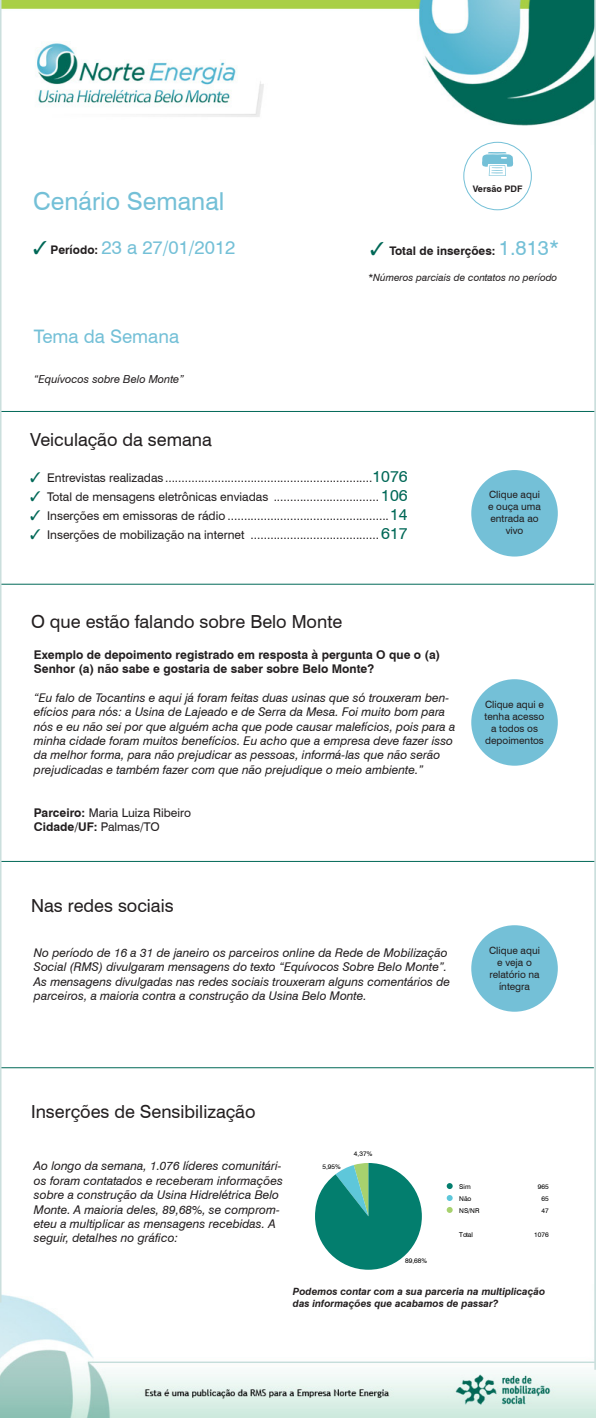
<style>
.page{position:relative;width:596px;height:1418px;background:#fff}
.page>*{position:absolute;margin:0;border:0;box-sizing:border-box;transform-origin:0 0}
.t1{font:24.7px "Swiss 721 BT";color:#74c0d7}
.t2{font:18.6px "Swiss 721 BT";color:#74c0d7}
.titulo_18{font:18px "Swiss 721 BT";color:#231f20}
.t3{font:italic 12px/14.4px "Swiss 721 BT";color:#231f20}
.t4{font:12px "Swiss 721 BT";color:#231f20}
.t5{font:700 12px/14.4px "Swiss 721 BT";color:#231f20}
.t6{font:700 11.8px "Swiss 721 BT";color:#231f20}
.t7{font:italic 11px "Swiss 721 BT";color:#231f20}
.t8{font:10px/12px "Swiss 721 BT";color:#231f20;text-align:center}
.t9{font:italic 700 10px/12px "Swiss 721 BT";color:#231f20}
.t10{font:italic 10px "Swiss 721 BT";color:#231f20}
.t11{font:700 9px "Swiss 721 BT";color:#231f20}
.t12{font:6.6px "Swiss 721 BT";color:#000001}
.s1{color:#006857}
.s2{font-weight:700;font-size:11.8px;color:#231f20}
.s3{font-weight:400;font-size:20.3px;color:#74c0d7}
.s4{font-size:16px;color:#006857}
.s5{font-weight:700}
.s6{font-weight:400}
</style>
<div class="page">
<img style="left:2px;top:0;width:592px;height:144px">
<img style="left:0;top:1294px;width:595px;height:123px">
<div style="left:463px;top:142px;width:68px;height:68px;border:1px solid #74c0d7;border-radius:50%"></div>
<svg style="left:482px;top:152px;width:31px;height:24px"></svg>
<div style="left:471px;top:679px;width:86px;height:86px;background:#74c0d7;border-radius:50%"></div>
<div style="left:471px;top:470px;width:86px;height:86px;background:#74c0d7;border-radius:50%"></div>
<div style="left:471px;top:925px;width:86px;height:86px;background:#74c0d7;border-radius:50%"></div>
<hr style="left:0;top:584px;width:594px;height:1px;background:#006857">
<hr style="left:0;top:861px;width:595px;height:1px;background:#006857">
<hr style="left:0;top:1067px;width:593px;height:1px;background:#006857">
<hr style="left:0;top:411px;width:595px;height:1px;background:#006857">
<hr style="left:594px;top:0;width:1px;height:1369px;background:#cbdfdd">
<hr style="left:0;top:0;width:2px;height:1302px;background:#cbdfdd">
<svg style="left:315px;top:1163px;width:106px;height:106px"></svg>
<svg style="left:446px;top:1183px;width:6px;height:5px"></svg>
<svg style="left:446px;top:1195px;width:6px;height:5px"></svg>
<svg style="left:446px;top:1207px;width:6px;height:5px"></svg>
<p class="t1" style="left:33px;top:186px;width:192px">Cenário Semanal</p>
<p class="t11" style="left:472px;top:183px;width:51px">Versão PDF</p>
<p class="t2" style="left:33px;top:236px;width:203px"><span class="s1">✓</span> <span class="s2">Período:</span> 23 a 27/01/2012</p>
<p class="t6" style="left:370px;top:244px;width:190px"><span class="s1">✓</span> Total de inserções: <span class="s3">1.813*</span></p>
<p class="t2" style="left:34px;top:325px;width:147px">Tema da Semana</p>
<p class="t7" style="left:34px;top:372px;width:151px">“Equívocos sobre Belo Monte”</p>
<p class="t10" style="left:368px;top:272px;width:190px">*Números parciais de contatos no período</p>
<p class="titulo_18" style="left:30px;top:428px;width:183px">Veiculação da semana</p>
<p class="t4" style="left:30px;top:470px;width:379px"><span class="s1">✓</span> Entrevistas realizadas ...............................................................<span class="s4">1076</span></p>
<p class="t4" style="left:30px;top:489px;width:379px"><span class="s1">✓</span> Total de mensagens eletrônicas enviadas ................................ <span class="s4">106</span></p>
<p class="t4" style="left:30px;top:508px;width:379px"><span class="s1">✓</span> Inserções em emissoras de rádio .................................................<span class="s4">14</span></p>
<p class="t4" style="left:30px;top:528px;width:379px"><span class="s1">✓</span> Inserções de mobilização na internet ....................................... <span class="s4">617</span></p>
<p class="titulo_18" style="left:31px;top:610px;width:312px">O que estão falando sobre Belo Monte</p>
<p class="t5" style="left:34px;top:647px;width:407px">Exemplo de depoimento registrado em resposta à pergunta O que o (a)<br>Senhor (a) não sabe e gostaria de saber sobre Belo Monte?</p>
<p class="t3" style="left:34px;top:690px;width:423px">“Eu falo de Tocantins e aqui já foram feitas duas usinas que só trouxeram ben&shy;efícios para nós: a Usina de Lajeado e de Serra da Mesa. Foi muito bom para nós e eu não sei por que alguém acha que pode causar malefícios, pois para a minha cidade foram muitos benefícios. Eu acho que a empresa deve fazer isso da melhor forma, para não prejudicar as pessoas, informá-las que não serão prejudicadas e também fazer com que não prejudique o meio ambiente.”</p>
<p class="t4" style="left:34px;top:805px;width:159px"><span class="s5">Parceiro:</span> Maria Luiza Ribeiro</p>
<p class="t5" style="left:34px;top:819px;width:127px">Cidade/UF: <span class="s6">Palmas/TO</span></p>
<p class="titulo_18" style="left:31px;top:894px;width:144px">Nas redes sociais</p>
<p class="t3" style="left:34px;top:945px;width:417px">No período de 16 a 31 de janeiro os parceiros online da Rede de Mobilização Social (RMS) divulgaram mensagens do texto “Equívocos Sobre Belo Monte”.<br>As mensagens divulgadas nas redes sociais trouxeram alguns comentários de parceiros, a maioria contra a construção da Usina Belo Monte.</p>
<p class="t8" style="left:488px;top:489px;width:54px">Clique aqui e ouça uma entrada ao vivo</p>
<p class="t8" style="left:484px;top:698px;width:61px">Clique aqui e tenha acesso a todos os depoimentos</p>
<p class="t8" style="left:489px;top:944px;width:52px">Clique aqui e veja o relatório na íntegra</p>
<p class="titulo_18" style="left:31px;top:1100px;width:226px">Inserções de Sensibilização</p>
<p class="t12" style="left:354px;top:1149px;width:20px">4,37%</p>
<p class="t3" style="left:34px;top:1158px;width:250px">Ao longo da semana, 1.076 líderes comunitári&shy;os foram contatados e receberam informações sobre a construção da Usina Hidrelétrica Belo Monte. A maioria deles, 89,68%, se comprom&shy;eteu a multiplicar as mensagens recebidas. A seguir, detalhes no gráfico:</p>
<p class="t12" style="left:322px;top:1162px;width:20px">5,95%</p>
<p class="t12" style="left:405px;top:1256px;width:23px">89,68%</p>
<p class="t12" style="left:459px;top:1182px;width:13px">Sim</p>
<p class="t12" style="left:537px;top:1182px;width:12px">965</p>
<p class="t12" style="left:459px;top:1194px;width:14px">Não</p>
<p class="t12" style="left:541px;top:1194px;width:9px">65</p>
<p class="t12" style="left:459px;top:1206px;width:22px">NS/NR</p>
<p class="t12" style="left:541px;top:1206px;width:9px">47</p>
<p class="t12" style="left:459px;top:1230px;width:15px">Total</p>
<p class="t12" style="left:534px;top:1230px;width:16px">1076</p>
<p class="t9" style="left:293px;top:1285px;width:254px">Podemos contar com a sua parceria na multiplicação das informações que acabamos de passar?</p>
</div>
